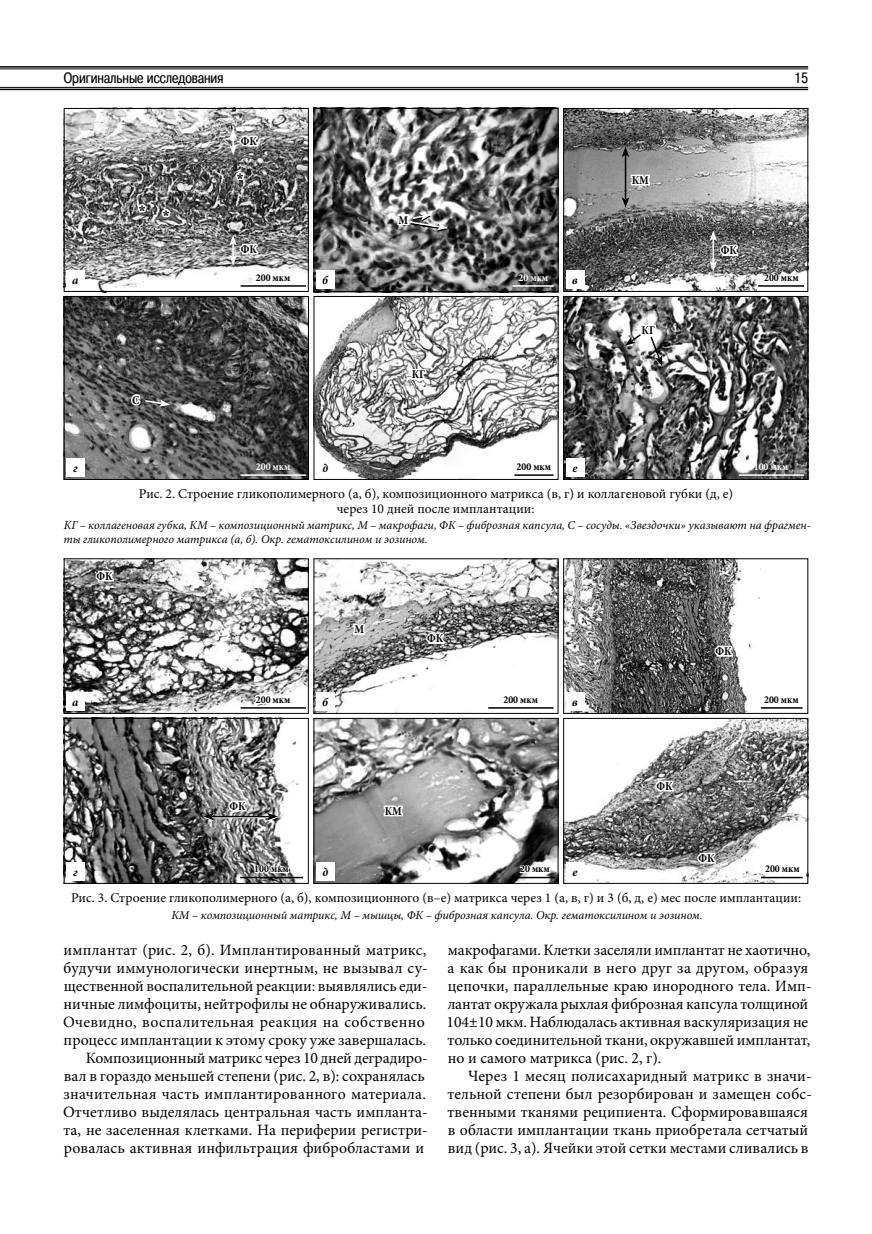
<style>
.page{position:relative;width:872px;height:1234px;background:#fff}
.page>*{position:absolute;margin:0;border:0;box-sizing:border-box;transform-origin:0 0}
.t1{font:15.75px/18px "Minion Pro";color:#000}
.t2{font:15px "Pragmatica Cond C";color:#000}
.t3{font:700 15px "Newton C";color:#000}
.t4{font:13.5px/15px "Minion Pro";color:#000;text-align:center}
.t5{font:italic 12px/13.5px "Minion Pro";color:#000}
.t6{font:700 condensed 12px "Minion Pro";letter-spacing:-.01em;color:#000}
.t7{font:italic 700 12px "Minion Pro";color:#000}
.t8{font:700 condensed 10.5px "Minion Pro";color:#000}
.t9{font:700 condensed 10.5px "Minion Pro";color:#fff}
</style>
<div class="page">
<hr style="left:0;top:66px;width:808px;height:2px;background:#000">
<hr style="left:0;top:69px;width:808px;height:1px;background:#000">
<hr style="left:0;top:87px;width:808px;height:1px;background:#000">
<hr style="left:0;top:89px;width:808px;height:1px;background:#000">
<img style="left:64px;top:107px;width:244px;height:183px">
<div style="left:64px;top:108px;width:245px;height:184px;border:1px solid #000"></div>
<img style="left:313px;top:107px;width:245px;height:183px">
<div style="left:313px;top:108px;width:245px;height:184px;border:1px solid #000"></div>
<img style="left:565px;top:110px;width:241px;height:180px">
<div style="left:563px;top:108px;width:245px;height:184px;border:1px solid #000"></div>
<img style="left:66px;top:298px;width:241px;height:179px">
<div style="left:64px;top:296px;width:245px;height:183px;border:1px solid #000"></div>
<img style="left:315px;top:298px;width:241px;height:179px">
<div style="left:313px;top:296px;width:245px;height:183px;border:1px solid #000"></div>
<img style="left:565px;top:298px;width:241px;height:179px">
<div style="left:563px;top:296px;width:245px;height:183px;border:1px solid #000"></div>
<hr style="left:241px;top:285px;width:65px;height:1px;background:#000">
<hr style="left:512px;top:285px;width:41px;height:1px;background:#fff">
<hr style="left:758px;top:285px;width:46px;height:1px;background:#000">
<hr style="left:241px;top:474px;width:65px;height:1px;background:#fff">
<hr style="left:514px;top:474px;width:39px;height:1px;background:#000">
<hr style="left:739px;top:474px;width:65px;height:1px;background:#fff">
<div style="left:67px;top:271px;width:18px;height:18px;background:#fff"></div>
<div style="left:316px;top:271px;width:18px;height:18px;background:#fff"></div>
<div style="left:566px;top:271px;width:18px;height:18px;background:#fff"></div>
<div style="left:67px;top:458px;width:18px;height:18px;background:#fff"></div>
<div style="left:316px;top:458px;width:18px;height:18px;background:#fff"></div>
<div style="left:566px;top:458px;width:18px;height:18px;background:#fff"></div>
<svg style="left:621px;top:66px;width:41px;height:407px"></svg>
<svg style="left:130px;top:393px;width:40px;height:14px"></svg>
<svg style="left:229px;top:235px;width:31px;height:30px"></svg>
<svg style="left:709px;top:230px;width:31px;height:41px"></svg>
<svg style="left:160px;top:206px;width:12px;height:13px"></svg>
<svg style="left:136px;top:202px;width:12px;height:12px"></svg>
<svg style="left:234px;top:169px;width:12px;height:12px"></svg>
<svg style="left:229px;top:128px;width:31px;height:27px"></svg>
<img style="left:565px;top:720px;width:241px;height:161px">
<div style="left:563px;top:718px;width:245px;height:165px;border:1px solid #000"></div>
<div style="left:566px;top:862px;width:18px;height:18px;background:#fff"></div>
<svg style="left:654px;top:779px;width:21px;height:13px"></svg>
<svg style="left:696px;top:851px;width:21px;height:13px"></svg>
<img style="left:66px;top:560px;width:241px;height:151px">
<div style="left:64px;top:558px;width:245px;height:155px;border:1px solid #000"></div>
<img style="left:315px;top:560px;width:241px;height:151px">
<img style="left:565px;top:560px;width:238px;height:151px">
<div style="left:563px;top:558px;width:245px;height:155px;border:1px solid #000"></div>
<img style="left:64px;top:717px;width:245px;height:164px">
<div style="left:64px;top:718px;width:245px;height:165px;border:1px solid #000"></div>
<div style="left:67px;top:692px;width:18px;height:18px;background:#fff"></div>
<div style="left:316px;top:692px;width:18px;height:18px;background:#fff"></div>
<div style="left:566px;top:692px;width:18px;height:18px;background:#fff"></div>
<div style="left:67px;top:862px;width:18px;height:18px;background:#fff"></div>
<hr style="left:241px;top:707px;width:65px;height:1px;background:#000">
<svg style="left:250px;top:681px;width:43px;height:27px"></svg>
<hr style="left:488px;top:707px;width:65px;height:1px;background:#000">
<hr style="left:761px;top:707px;width:41px;height:1px;background:#000">
<svg style="left:254px;top:859px;width:36px;height:15px"></svg>
<svg style="left:94px;top:569px;width:22px;height:14px"></svg>
<svg style="left:713px;top:644px;width:21px;height:14px"></svg>
<svg style="left:227px;top:798px;width:21px;height:14px"></svg>
<hr style="left:212px;top:816px;width:57px;height:2px;background:#fff">
<hr style="left:212px;top:815px;width:57px;height:2px;background:#000">
<svg style="left:203px;top:812px;width:11px;height:9px"></svg>
<svg style="left:267px;top:812px;width:10px;height:9px"></svg>
<svg style="left:351px;top:336px;width:16px;height:548px"></svg>
<img style="left:315px;top:720px;width:241px;height:161px">
<div style="left:313px;top:718px;width:245px;height:165px;border:1px solid #000"></div>
<div style="left:316px;top:862px;width:18px;height:18px;background:#fff"></div>
<svg style="left:518px;top:859px;width:33px;height:15px"></svg>
<svg style="left:382px;top:66px;width:66px;height:818px"></svg>
<hr style="left:761px;top:876px;width:41px;height:2px;background:#000">
<hr style="left:513px;top:876px;width:42px;height:2px;background:#000">
<hr style="left:240px;top:876px;width:63px;height:2px;background:#000">
<p class="t2" style="left:64px;top:69px;width:161px">Оригинальные исследования</p>
<p class="t2" style="left:794px;top:70px;width:15px">15</p>
<p class="t3" style="left:138px;top:202px;width:9px">*</p>
<p class="t3" style="left:162px;top:207px;width:9px">*</p>
<p class="t6" style="left:241px;top:133px;width:18px">ФК</p>
<p class="t3" style="left:236px;top:170px;width:9px">*</p>
<p class="t6" style="left:398px;top:211px;width:11px">М</p>
<p class="t6" style="left:632px;top:172px;width:19px">КМ</p>
<p class="t6" style="left:241px;top:241px;width:18px">ФК</p>
<p class="t6" style="left:721px;top:242px;width:18px">ФК</p>
<p class="t8" style="left:256px;top:270px;width:36px">200 мкм</p>
<p class="t9" style="left:518px;top:270px;width:31px">20 мкм</p>
<p class="t8" style="left:764px;top:270px;width:36px">200 мкм</p>
<p class="t7" style="left:72px;top:272px;width:8px">а</p>
<p class="t7" style="left:322px;top:272px;width:7px">б</p>
<p class="t7" style="left:572px;top:272px;width:8px">в</p>
<p class="t6" style="left:132px;top:391px;width:8px">C</p>
<p class="t6" style="left:412px;top:366px;width:15px">КГ</p>
<p class="t6" style="left:641px;top:322px;width:15px">КГ</p>
<p class="t9" style="left:256px;top:459px;width:36px">200 мкм</p>
<p class="t8" style="left:516px;top:459px;width:36px">200 мкм</p>
<p class="t9" style="left:754px;top:459px;width:36px">100 мкм</p>
<p class="t7" style="left:73px;top:459px;width:6px">г</p>
<p class="t7" style="left:322px;top:459px;width:7px">д</p>
<p class="t7" style="left:572px;top:459px;width:7px">е</p>
<p class="t4" style="left:139px;top:486px;width:596px">Рис. 2. Строение гликополимерного (а, б), композиционного матрикса (в, г) и коллагеновой губки (д, е) через 10 дней после имплантации:</p>
<p class="t5" style="left:63px;top:518px;width:749px">КГ – коллагеновая губка, КМ – композиционный матрикс, М – макрофаги, ФК – фиброзная капсула, С – сосуды. «Звездочки» указывают на фрагмен&shy;ты гликополимерного матрикса (а, б). Окр. гематоксилином и эозином.</p>
<p class="t6" style="left:97px;top:568px;width:18px">ФК</p>
<p class="t6" style="left:354px;top:621px;width:11px">М</p>
<p class="t6" style="left:427px;top:630px;width:18px">ФК</p>
<p class="t6" style="left:715px;top:643px;width:18px">ФК</p>
<p class="t8" style="left:256px;top:692px;width:36px">200 мкм</p>
<p class="t8" style="left:503px;top:692px;width:36px">200 мкм</p>
<p class="t8" style="left:764px;top:692px;width:36px">200 мкм</p>
<p class="t7" style="left:72px;top:693px;width:8px">а</p>
<p class="t7" style="left:322px;top:693px;width:7px">б</p>
<p class="t7" style="left:572px;top:693px;width:8px">в</p>
<p class="t7" style="left:73px;top:863px;width:6px">г</p>
<p class="t6" style="left:229px;top:797px;width:18px">ФК</p>
<p class="t8" style="left:254px;top:861px;width:36px">100 мкм</p>
<p class="t6" style="left:385px;top:802px;width:19px">КМ</p>
<p class="t7" style="left:322px;top:863px;width:7px">д</p>
<p class="t8" style="left:520px;top:861px;width:31px">20 мкм</p>
<p class="t7" style="left:572px;top:863px;width:7px">е</p>
<p class="t6" style="left:656px;top:777px;width:18px">ФК</p>
<p class="t6" style="left:698px;top:849px;width:18px">ФК</p>
<p class="t8" style="left:765px;top:861px;width:36px">200 мкм</p>
<p class="t4" style="left:71px;top:890px;width:731px">Рис. 3. Строение гликополимерного (а, б), композиционного (в–е) матрикса через 1 (а, в, г) и 3 (б, д, е) мес после имплантации:</p>
<p class="t5" style="left:171px;top:907px;width:533px">КМ – композиционный матрикс, М – мышцы, ФК – фиброзная капсула. Окр. гематоксилином и эозином.</p>
<p class="t1" style="left:63px;top:940px;width:366px;text-align:right">имплантат (рис. 2, б). Имплантированный матрикс, будучи иммунологически инертным, не вызывал су‑ щественной воспалительной реакции: выявлялись еди‑ ничные лимфоциты, нейтрофилы не обнаруживались.<br>Очевидно, воспалительная реакция на собственно процесс имплантации к этому сроку уже завершалась.<br>Композиционный матрикс через 10 дней деградиро‑ вал в гораздо меньшей степени (рис. 2, в): сохранялась значительная часть имплантированного материала.<br>Отчетливо выделялась центральная часть импланта‑ та, не заселенная клетками. На периферии регистри‑ ровалась активная инфильтрация фибробластами и</p>
<p class="t1" style="left:446px;top:940px;width:367px">макрофагами. Клетки заселяли имплантат не хаотично, а как бы проникали в него друг за другом, образуя цепочки, параллельные краю инородного тела. Имп‑ лантат окружала рыхлая фиброзная капсула толщиной 104±10 мкм. Наблюдалась активная васкуляризация не только соединительной ткани, окружавшей имплантат, но и самого матрикса (рис. 2, г).</p>
<p class="t1" style="left:447px;top:1066px;width:366px;text-indent:20px">Через 1 месяц полисахаридный матрикс в значи‑ тельной степени был резорбирован и замещен собс‑ твенными тканями реципиента. Сформировавшаяся в области имплантации ткань приобретала сетчатый вид (рис. 3, а). Ячейки этой сетки местами сливались в</p>
</div>
